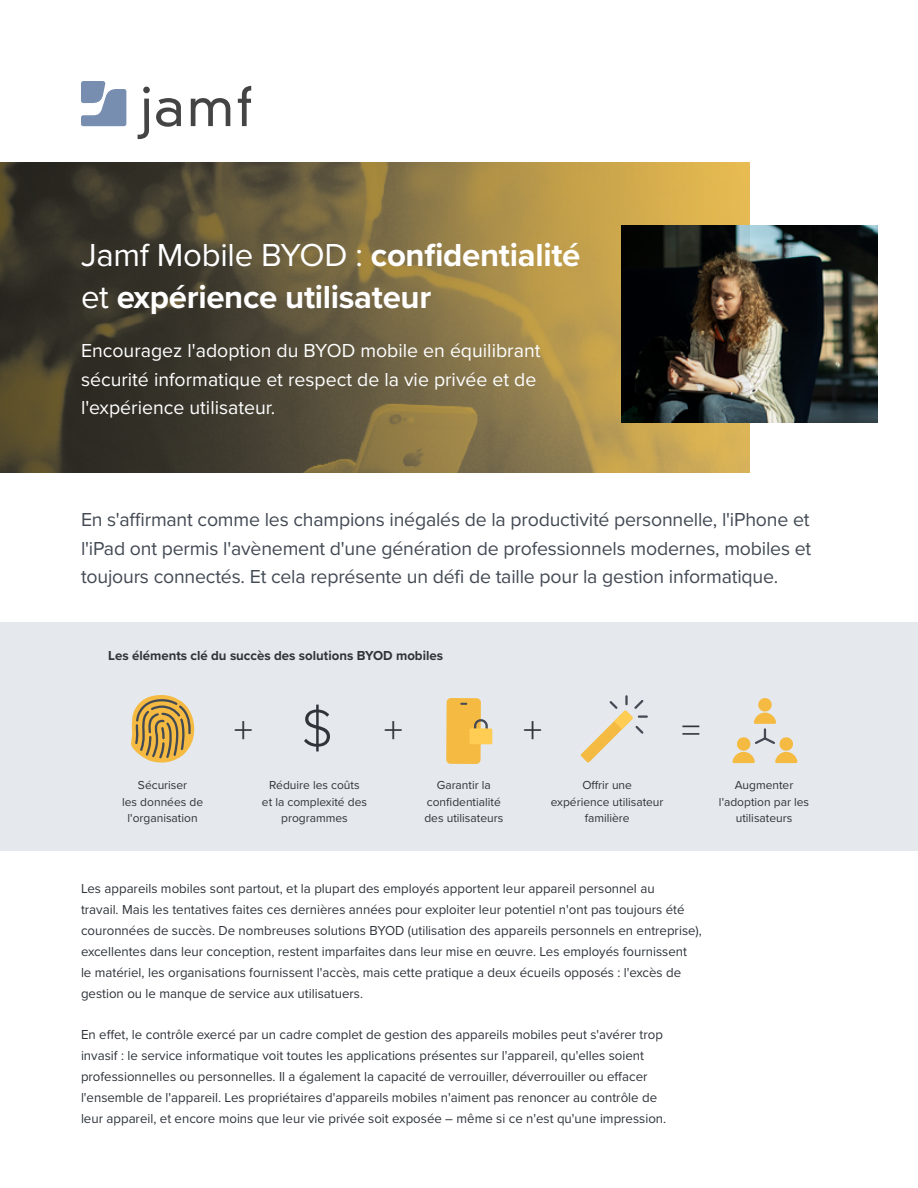
<style>
.page{position:relative;width:918px;height:1188px;background:#fff}
.page>*{position:absolute;margin:0;border:0;box-sizing:border-box;transform-origin:0 0}
.t1{font:300 54px "Proxima Nova";color:#2f343a}
.t2{font:300 38.55px "Proxima Nova";color:#2f343a}
.t3{font:700 33px/42px "Proxima Nova";letter-spacing:-.01em;color:#fff}
.t4{font:19.5px/28.5px "Proxima Nova";letter-spacing:-.01em;color:#434a54;text-align:justify}
.t5{font:19.5px/28.5px "Proxima Nova";color:#fff}
.t6{font:13.5px/21px "Proxima Nova";color:#2f343a}
.t7{font:700 13.5px "Proxima Nova";color:#2f343a}
.t8{font:12px/16.5px "Proxima Nova";color:#2f343a;text-align:center}
.s1{font-weight:400}
</style>
<div class="page">
<div style="left:0;top:622px;width:918px;height:228px;background:#e5e8ec"></div>
<svg style="left:581px;top:695px;width:67px;height:68px"></svg>
<svg style="left:131px;top:695px;width:63px;height:68px"></svg>
<svg style="left:732px;top:698px;width:66px;height:65px"></svg>
<div style="left:446px;top:698px;width:35px;height:66px;background:#f5ba42;border-radius:4px"></div>
<svg style="left:460px;top:703px;width:7px;height:2px"></svg>
<svg style="left:474px;top:718px;width:14px;height:10px"></svg>
<div style="left:469px;top:728px;width:23px;height:16px;background:#ffcc54;border-radius:2px"></div>
<svg style="left:156px;top:98px;width:25px;height:29px"></svg>
<svg style="left:191px;top:98px;width:39px;height:28px"></svg>
<svg style="left:238px;top:86px;width:13px;height:40px"></svg>
<svg style="left:138px;top:87px;width:12px;height:52px"></svg>
<svg style="left:81px;top:81px;width:45px;height:45px"></svg>
<img style="left:750px;top:225px;width:128px;height:198px">
<svg style="left:0;top:162px;width:750px;height:310px;background:#6b5d39"></svg>
<h3 class="t3" style="left:81px;top:234px;width:501px"><span class="s1">Jamf Mobile BYOD :</span> confidentialité <span class="s1">et</span> expérience utilisateur</h3>
<h3 class="t5" style="left:81px;top:335px;width:461px">Encouragez l'adoption du BYOD mobile en équilibrant sécurité informatique et respect de la vie privée et de l'expérience utilisateur.</h3>
<p class="t4" style="left:81px;top:505px;width:732px">En s'affirmant comme les champions inégalés de la productivité personnelle, l'iPhone et l'iPad ont permis l'avènement d'une génération de professionnels modernes, mobiles et toujours connectés. Et cela représente un défi de taille pour la gestion informatique.</p>
<p class="t7" style="left:108px;top:645px;width:336px">Les éléments clé du succès des solutions BYOD mobiles</p>
<h1 class="t1" style="left:301px;top:688px;width:33px">$</h1>
<p class="t8" style="left:262px;top:776px;width:107px">Réduire les coûts<br>et la complexité des programmes</p>
<p class="t8" style="left:551px;top:776px;width:114px">Offrir une<br>expérience utilisateur familière</p>
<p class="t8" style="left:719px;top:776px;width:92px">Augmenter l'adoption par les utilisateurs</p>
<h2 class="t2" style="left:234px;top:702px;width:21px">+</h2>
<h2 class="t2" style="left:384px;top:702px;width:21px">+</h2>
<h2 class="t2" style="left:523px;top:702px;width:21px">+</h2>
<h2 class="t2" style="left:681px;top:702px;width:21px">=</h2>
<p class="t8" style="left:122px;top:776px;width:82px">Sécuriser<br>les données de l'organisation</p>
<p class="t8" style="left:424px;top:776px;width:80px">Garantir la confidentialité des utilisateurs</p>
<p class="t6" style="left:81px;top:877px;width:622px">Les appareils mobiles sont partout, et la plupart des employés apportent leur appareil personnel au<br>travail. Mais les tentatives faites ces dernières années pour exploiter leur potentiel n'ont pas toujours été couronnées de succès. De nombreuses solutions BYOD (utilisation des appareils personnels en entreprise), excellentes dans leur conception, restent imparfaites dans leur mise en œuvre. Les employés fournissent<br>le matériel, les organisations fournissent l'accès, mais cette pratique a deux écueils opposés : l'excès de gestion ou le manque de service aux utilisatuers.</p>
<p class="t6" style="left:81px;top:1024px;width:587px">En effet, le contrôle exercé par un cadre complet de gestion des appareils mobiles peut s'avérer trop invasif : le service informatique voit toutes les applications présentes sur l'appareil, qu'elles soient professionnelles ou personnelles. Il a également la capacité de verrouiller, déverrouiller ou effacer l'ensemble de l'appareil. Les propriétaires d'appareils mobiles n'aiment pas renoncer au contrôle de leur appareil, et encore moins que leur vie privée soit exposée – même si ce n'est qu'une impression.</p>
</div>
